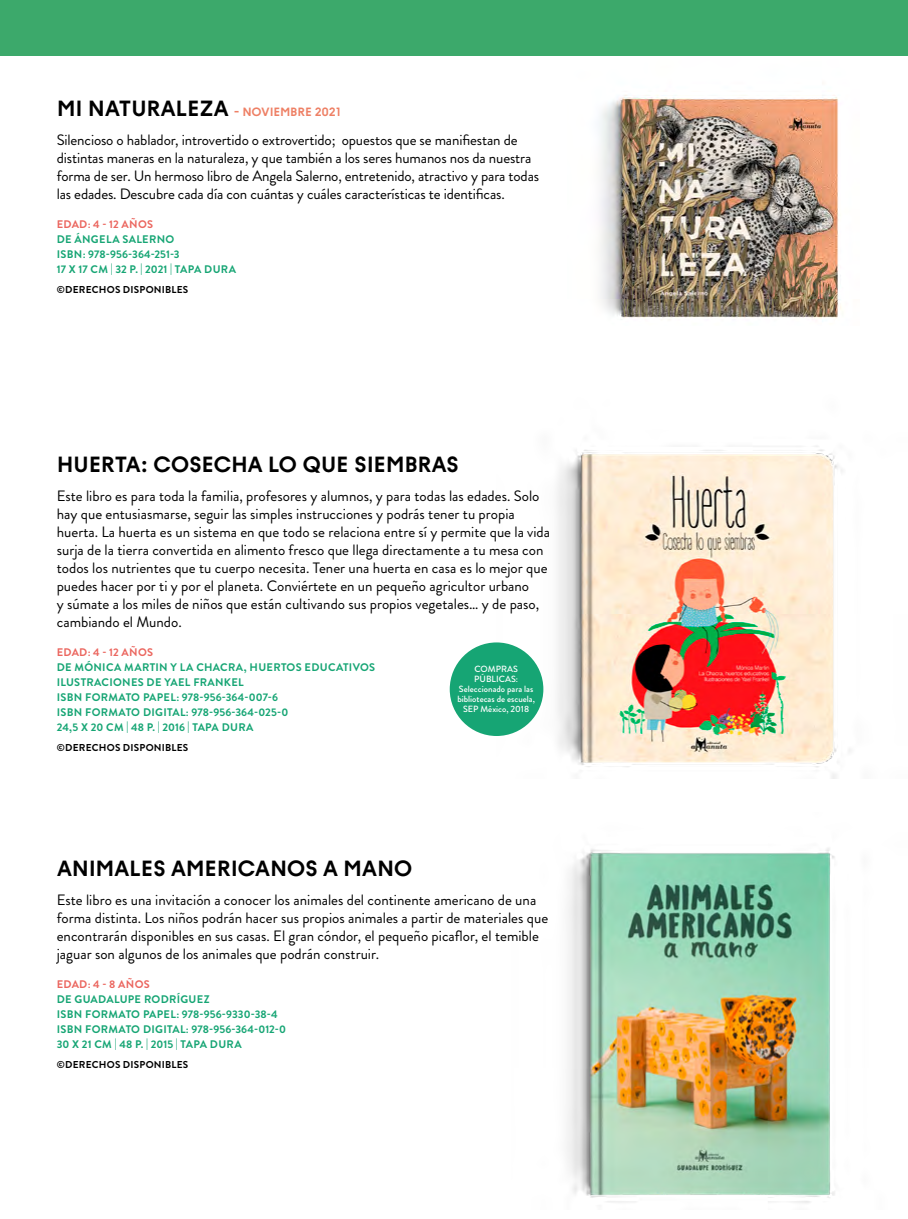
<style>
.page{position:relative;width:908px;height:1219px;background:#fff}
.page>*{position:absolute;margin:0;border:0;box-sizing:border-box;transform-origin:0 0}
.t1{font:700 22px "Funkis A Inktraps";letter-spacing:-.02em;color:#000}
.t2{font:15px/18px "Brandon Grotesque";color:#000}
.t3{font:700 12px "Funkis A Inktraps";letter-spacing:-.02em;color:#ee8065}
.t4{font:700 11px/15px "Brandon Grotesque";letter-spacing:.025em;color:#16a574}
.t5{font:700 11px "Brandon Grotesque";letter-spacing:.03em;color:#eb665f}
.t6{font:700 10px "Brandon Grotesque";letter-spacing:.02em;color:#000}
.t7{font:500 9px/10px "Brandon Grotesque";color:#fff;text-align:center}
.s1{font-size:22px;color:#000}
</style>
<div class="page">
<img style="left:503px;top:446px;width:348px;height:333px">
<div style="left:449px;top:642px;width:94px;height:94px;background:#16a574;border-radius:50%"></div>
<img style="left:566px;top:848px;width:269px;height:355px">
<img style="left:599px;top:95px;width:242px;height:225px">
<div style="left:0;top:0;width:907px;height:56px;background:#3ca96b"></div>
<p class="t3" style="left:57px;top:104px;width:286px"><span class="s1">MI NATURALEZA</span> - NOVIEMBRE 2021</p>
<p class="t2" style="left:57px;top:131px;width:483px">Silencioso o hablador, introvertido o extrovertido; opuestos que se manifiestan de distintas maneras en la naturaleza, y que también a los seres humanos nos da nuestra forma de ser. Un hermoso libro de Angela Salerno, entretenido, atractivo y para todas las edades. Descubre cada día con cuántas y cuáles características te identificas.</p>
<p class="t5" style="left:57px;top:217px;width:98px">EDAD: 4 - 12 AÑOS</p>
<p class="t4" style="left:57px;top:232px;width:181px">DE ÁNGELA SALERNO<br>ISBN: 978-956-364-251-3<br>17 X 17 CM | 32 P. | 2021 | TAPA DURA</p>
<p class="t6" style="left:57px;top:282px;width:133px">© DERECHOS DISPONIBLES</p>
<h1 class="t1" style="left:57px;top:451px;width:404px">HUERTA: COSECHA LO QUE SIEMBRAS</h1>
<p class="t2" style="left:57px;top:487px;width:494px">Este libro es para toda la familia, profesores y alumnos, y para todas las edades. Solo hay que entusiasmarse, seguir las simples instrucciones y podrás tener tu propia huerta. La huerta es un sistema en que todo se relaciona entre sí y permite que la vida surja de la tierra convertida en alimento fresco que llega directamente a tu mesa con todos los nutrientes que tu cuerpo necesita. Tener una huerta en casa es lo mejor que puedes hacer por ti y por el planeta. Conviértete en un pequeño agricultor urbano<br>y súmate a los miles de niños que están cultivando sus propios vegetales… y de paso, cambiando el Mundo.</p>
<p class="t5" style="left:57px;top:644px;width:98px">EDAD: 4 - 12 AÑOS</p>
<p class="t4" style="left:57px;top:660px;width:320px">DE MÓNICA MARTIN Y LA CHACRA, HUERTOS EDUCATIVOS ILUSTRACIONES DE YAEL FRANKEL<br>ISBN FORMATO PAPEL: 978-956-364-007-6<br>ISBN FORMATO DIGITAL: 978-956-364-025-0<br>24,5 X 20 CM | 48 P. | 2016 | TAPA DURA</p>
<p class="t6" style="left:57px;top:740px;width:133px">© DERECHOS DISPONIBLES</p>
<p class="t7" style="left:457px;top:664px;width:79px">COMPRAS<br>PÚBLICAS:<br>Seleccionado para las bibliotecas de escuela,<br>SEP México, 2018</p>
<h1 class="t1" style="left:57px;top:855px;width:357px">ANIMALES AMERICANOS A MANO</h1>
<p class="t2" style="left:57px;top:891px;width:492px">Este libro es una invitación a conocer los animales del continente americano de una forma distinta. Los niños podrán hacer sus propios animales a partir de materiales que encontrarán disponibles en sus casas. El gran cóndor, el pequeño picaflor, el temible jaguar son algunos de los animales que podrán construir.</p>
<p class="t5" style="left:57px;top:976px;width:94px">EDAD: 4 - 8 AÑOS</p>
<p class="t4" style="left:57px;top:992px;width:231px">DE GUADALUPE RODRÍGUEZ<br>ISBN FORMATO PAPEL: 978-956-9330-38-4<br>ISBN FORMATO DIGITAL: 978-956-364-012-0<br>30 X 21 CM | 48 P. | 2015 | TAPA DURA</p>
<p class="t6" style="left:57px;top:1057px;width:133px">© DERECHOS DISPONIBLES</p>
</div>
